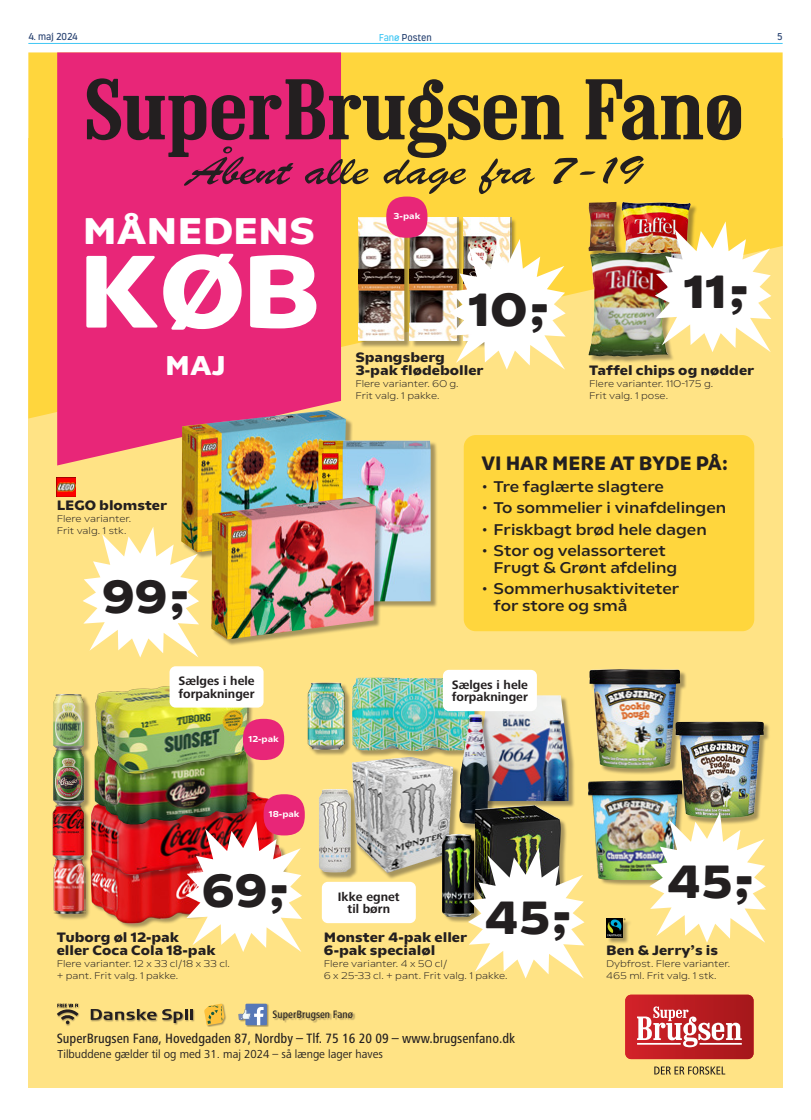
<style>
.page{position:relative;width:811px;height:1120px;background:#fff}
.page>*{position:absolute;margin:0;border:0;box-sizing:border-box;transform-origin:0 0}
.t1{font:700 106px "COOPPRINT";color:#fff}
.t2{font:85.8px "CPH Signs";color:#231f20;scale:1.04 1}
.t3{font:700 48px "COOPPRINT";color:#231f20}
.t4{font:41.8px "Brush Script";color:#231f20;scale:1.31 1}
.t5{font:700 38.3px "COOPPRINT";color:#fff}
.t6{font:700 28px "COOPPRINT";color:#fff}
.t7{font:700 20px "COOPPRINT";color:#231f20;scale:.91 1}
.t8{font:500 16px/17px "COOPPRINT";color:#231f20}
.t9{font:700 14px/13px "COOPPRINT";color:#231f20}
.t10{font:500 condensed 14px "Frutiger Next Pro";color:#231f20}
.t11{font:700 12.7px/12.7px "Frutiger Next Pro";color:#231f20}
.t12{font:12px "Frutiger Next Pro";color:#231f20}
.t13{font:500 condensed 11.1px "Frutiger Next Pro";color:#231f20}
.t14{font:300 10px/12px "COOPPRINT";color:#231f20}
.t15{font:10px "Estandar Rounded";color:#284271}
.t16{font:600 8.9px "COOPPRINT";color:#fff}
.s1{color:#40c7f4}
</style>
<div class="page">
<hr style="left:28px;top:43px;width:754px;height:1px;background:#40c7f4">
<div style="left:28px;top:138px;width:754px;height:949px;background:#ffe385"></div>
<svg style="left:28px;top:52px;width:754px;height:366px;fill:#ffd63d"></svg>
<div style="left:57px;top:52px;width:284px;height:413px;background:#e82678"></div>
<div style="left:57px;top:1003px;width:298px;height:24px;background:#231f20;opacity:.4"></div>
<svg style="left:204px;top:1003px;width:20px;height:22px"></svg>
<svg style="left:91px;top:1009px;width:102px;height:14px"></svg>
<svg style="left:57px;top:1003px;width:22px;height:21px"></svg>
<div style="left:245px;top:1003px;width:22px;height:22px;background:#5778b7"></div>
<svg style="left:238px;top:1007px;width:26px;height:18px"></svg>
<svg style="left:654px;top:1066px;width:71px;height:8px"></svg>
<img style="left:625px;top:994px;width:128px;height:65px">
<svg style="left:637px;top:1006px;width:105px;height:41px"></svg>
<div style="left:353px;top:679px;width:128px;height:79px;background:#231f20;opacity:.4"></div>
<img style="left:352px;top:677px;width:122px;height:74px">
<div style="left:480px;top:696px;width:95px;height:112px;background:#231f20;opacity:.4"></div>
<img style="left:479px;top:695px;width:89px;height:106px">
<div style="left:460px;top:715px;width:36px;height:116px;background:#231f20;opacity:.4"></div>
<img style="left:459px;top:714px;width:30px;height:110px">
<div style="left:607px;top:919px;width:25px;height:25px;background:#231f20;opacity:.4"></div>
<svg style="left:606px;top:918px;width:16px;height:19px"></svg>
<svg style="left:607px;top:918px;width:18px;height:18px"></svg>
<div style="left:590px;top:670px;width:97px;height:105px;background:#231f20;opacity:.4"></div>
<img style="left:589px;top:669px;width:91px;height:99px">
<img style="left:90px;top:880px;width:95px;height:48px">
<img style="left:90px;top:781px;width:166px;height:99px">
<div style="left:95px;top:737px;width:160px;height:94px;background:#231f20;opacity:.4"></div>
<img style="left:95px;top:780px;width:153px;height:45px">
<img style="left:94px;top:676px;width:154px;height:104px">
<div style="left:590px;top:781px;width:98px;height:105px;background:#231f20;opacity:.4"></div>
<img style="left:588px;top:780px;width:87px;height:99px">
<div style="left:320px;top:790px;width:38px;height:89px;background:#231f20;opacity:.4"></div>
<img style="left:319px;top:789px;width:32px;height:83px">
<div style="left:676px;top:722px;width:94px;height:103px;background:#231f20;opacity:.4"></div>
<img style="left:675px;top:721px;width:89px;height:91px">
<div style="left:475px;top:806px;width:93px;height:115px;background:#231f20;opacity:.4"></div>
<img style="left:475px;top:805px;width:86px;height:43px">
<div style="left:353px;top:758px;width:107px;height:122px;background:#231f20;opacity:.4"></div>
<img style="left:352px;top:757px;width:101px;height:116px">
<div style="left:309px;top:683px;width:43px;height:73px;background:#231f20;opacity:.4"></div>
<img style="left:308px;top:682px;width:37px;height:67px">
<div style="left:55px;top:860px;width:35px;height:60px;background:#231f20;opacity:.4"></div>
<img style="left:52px;top:694px;width:33px;height:219px">
<div style="left:55px;top:805px;width:35px;height:60px;background:#231f20;opacity:.4"></div>
<div style="left:54px;top:750px;width:37px;height:61px;background:#231f20;opacity:.4"></div>
<div style="left:54px;top:695px;width:37px;height:61px;background:#231f20;opacity:.4"></div>
<img style="left:621px;top:202px;width:69px;height:50px">
<div style="left:590px;top:203px;width:33px;height:56px;background:#231f20;opacity:.4"></div>
<img style="left:588px;top:202px;width:28px;height:49px">
<div style="left:590px;top:253px;width:88px;height:111px;background:#231f20;opacity:.4"></div>
<img style="left:588px;top:252px;width:83px;height:105px">
<div style="left:359px;top:218px;width:52px;height:130px;background:#231f20;opacity:.4"></div>
<img style="left:358px;top:217px;width:46px;height:124px">
<div style="left:411px;top:218px;width:52px;height:130px;background:#231f20;opacity:.4"></div>
<img style="left:410px;top:217px;width:48px;height:124px">
<img style="left:464px;top:217px;width:48px;height:22px">
<img style="left:181px;top:410px;width:165px;height:142px">
<div style="left:319px;top:441px;width:119px;height:167px;background:#231f20;opacity:.4"></div>
<img style="left:318px;top:440px;width:113px;height:161px">
<div style="left:212px;top:498px;width:171px;height:148px;background:#231f20;opacity:.4"></div>
<img style="left:211px;top:497px;width:165px;height:142px">
<div style="left:443px;top:835px;width:37px;height:88px;background:#231f20;opacity:.4"></div>
<img style="left:442px;top:834px;width:31px;height:82px">
<div style="left:464px;top:435px;width:290px;height:196px;background:#ffd63d;border-radius:12px"></div>
<svg style="left:655px;top:221px;width:116px;height:131px"></svg>
<svg style="left:449px;top:239px;width:116px;height:131px"></svg>
<svg style="left:83px;top:527px;width:116px;height:130px"></svg>
<svg style="left:468px;top:848px;width:116px;height:130px"></svg>
<svg style="left:649px;top:812px;width:117px;height:131px"></svg>
<div style="left:170px;top:666px;width:93px;height:41px;background:#fff;border-radius:6px"></div>
<div style="left:443px;top:670px;width:94px;height:41px;background:#fff;border-radius:6px"></div>
<div style="left:322px;top:882px;width:94px;height:41px;background:#fff;border-radius:6px"></div>
<svg style="left:243px;top:719px;width:41px;height:41px"></svg>
<svg style="left:386px;top:197px;width:41px;height:41px"></svg>
<img style="left:185px;top:794px;width:120px;height:158px">
<img style="left:57px;top:477px;width:18px;height:19px">
<p class="t15" style="left:28px;top:31px;width:51px">4. maj 2024</p>
<p class="t15" style="left:777px;top:31px;width:7px">5</p>
<p class="t15" style="left:379px;top:31px;width:54px"><span class="s1">Fanø</span> Posten</p>
<p class="t2" style="left:84px;top:62px;width:635px">SuperBrugsen Fanø</p>
<p class="t4" style="left:187px;top:143px;width:348px">Åbent alle dage fra 7-19</p>
<p class="t5" style="left:83px;top:210px;width:234px">MÅNEDENS</p>
<p class="t1" style="left:78px;top:234px;width:244px">KØB</p>
<p class="t6" style="left:165px;top:351px;width:62px">MAJ</p>
<p class="t9" style="left:57px;top:499px;width:112px">LEGO blomster</p>
<p class="t14" style="left:57px;top:512px;width:76px">Flere varianter.<br>Frit valg. 1 stk.</p>
<p class="t3" style="left:102px;top:570px;width:88px">99,-</p>
<p class="t16" style="left:393px;top:211px;width:28px">3-pak</p>
<p class="t3" style="left:468px;top:283px;width:82px">10,-</p>
<p class="t9" style="left:355px;top:351px;width:130px">Spangsberg<br>3-pak flødeboller</p>
<p class="t14" style="left:355px;top:378px;width:105px">Flere varianter. 60 g.<br>Frit valg. 1 pakke.</p>
<p class="t3" style="left:684px;top:265px;width:66px">11,-</p>
<p class="t9" style="left:589px;top:364px;width:167px">Taffel chips og nødder</p>
<p class="t14" style="left:589px;top:378px;width:125px">Flere varianter. 110-175 g.<br>Frit valg. 1 pose.</p>
<p class="t7" style="left:481px;top:452px;width:272px">VI HAR MERE AT BYDE PÅ:</p>
<p class="t8" style="left:482px;top:478px;width:183px">• Tre faglærte slagtere</p>
<p class="t8" style="left:482px;top:499px;width:245px">• To sommelier i vinafdelingen</p>
<p class="t8" style="left:482px;top:521px;width:226px">• Friskbagt brød hele dagen</p>
<p class="t8" style="left:493px;top:542px;width:185px;text-indent:-11px">• Stor og velassorteret<br>Frugt &amp; Grønt afdeling</p>
<p class="t8" style="left:493px;top:580px;width:187px;text-indent:-11px">• Sommerhusaktiviteter for store og små</p>
<p class="t11" style="left:179px;top:674px;width:77px">Sælges i hele forpakninger</p>
<p class="t11" style="left:452px;top:678px;width:77px">Sælges i hele forpakninger</p>
<p class="t16" style="left:248px;top:734px;width:32px">12-pak</p>
<p class="t16" style="left:269px;top:809px;width:32px">18-pak</p>
<p class="t3" style="left:202px;top:865px;width:88px">69,-</p>
<p class="t9" style="left:57px;top:930px;width:160px">Tuborg øl 12-pak<br>eller Coca Cola 18-pak</p>
<p class="t14" style="left:57px;top:957px;width:175px">Flere varianter. 12 x 33 cl/18 x 33 cl. + pant. Frit valg. 1 pakke.</p>
<p class="t11" style="left:338px;top:890px;width:63px;text-align:center">Ikke egnet til børn</p>
<p class="t3" style="left:484px;top:892px;width:88px">45,-</p>
<p class="t9" style="left:324px;top:930px;width:145px">Monster 4-pak eller<br>6-pak specialøl</p>
<p class="t14" style="left:324px;top:957px;width:185px">Flere varianter. 4 x 50 cl/<br>6 x 25-33 cl. + pant. Frit valg. 1 pakke.</p>
<p class="t13" style="left:273px;top:1008px;width:82px">SuperBrugsen Fanø</p>
<p class="t12" style="left:57px;top:1047px;width:327px">Tilbuddene gælder til og med 31. maj 2024 – så længe lager haves</p>
<p class="t10" style="left:57px;top:1030px;width:460px">SuperBrugsen Fanø, Hovedgaden 87, Nordby – Tlf. 75 16 20 09 – www.brugsenfano.dk</p>
<p class="t3" style="left:666px;top:856px;width:88px">45,-</p>
<p class="t9" style="left:606px;top:943px;width:113px">Ben &amp; Jerry’s is</p>
<p class="t14" style="left:606px;top:957px;width:126px">Dybfrost. Flere varianter.<br>465 ml. Frit valg. 1 stk.</p>
</div>
